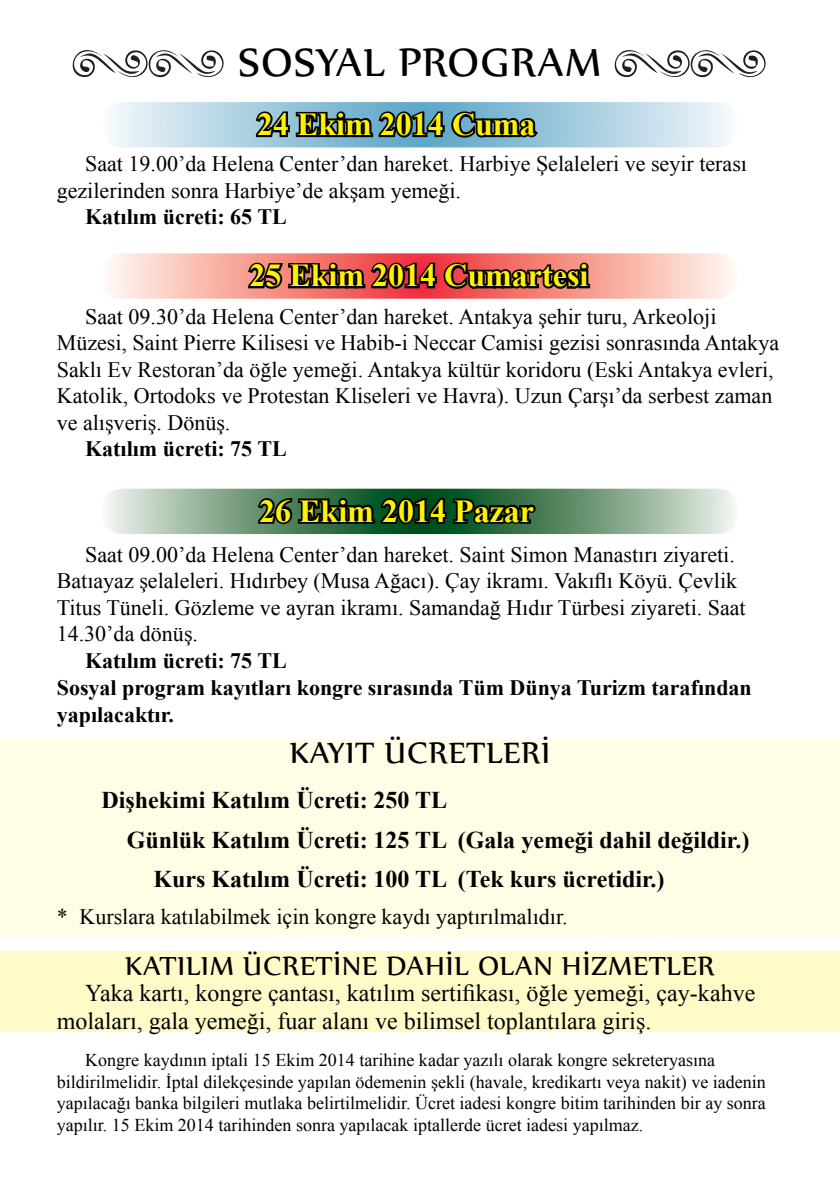
<style>
.page{position:relative;width:840px;height:1191px;background:#fff}
.page>*{position:absolute;margin:0;border:0;box-sizing:border-box;transform-origin:0 0}
.t1{font:48px "Nyala";letter-spacing:.025em;color:#000}
.t2{font:36px "Nyala";letter-spacing:.025em;color:#000}
.t3{font:700 32px "Times New Roman";color:#fff200}
.t4{font:32px "Nyala";letter-spacing:.025em;color:#000}
.t5{font:700 24px "Times New Roman";color:#000}
.t6{font:24px/28.8px "Times New Roman";color:#000}
.t7{font:22px/26.4px "Times New Roman";color:#000}
.t8{font:700 22px/26.4px "Times New Roman";color:#000}
.t9{font:18px/21.6px "Times New Roman";color:#000}
</style>
<div class="page">
<div style="left:0;top:951px;width:839px;height:81px;background:#fffbc8"></div>
<div style="left:0;top:739px;width:839px;height:197px;background:#fffde5"></div>
<svg style="left:111px;top:102px;width:619px;height:45px"></svg>
<svg style="left:109px;top:253px;width:623px;height:46px"></svg>
<svg style="left:106px;top:489px;width:629px;height:45px"></svg>
<svg style="left:72px;top:50px;width:152px;height:28px"></svg>
<svg style="left:614px;top:50px;width:152px;height:28px"></svg>
<h1 class="t1" style="left:238px;top:33px;width:364px">SOSYAL PROGRAM</h1>
<h3 class="t3" style="left:257px;top:101px;width:280px">24 Ekim 2014 Cuma</h3>
<p class="t7" style="left:57px;top:150px;width:691px;text-indent:28px">Saat 19.00’da Helena Center’dan hareket. Harbiye Şelaleleri ve seyir terası gezilerinden sonra Harbiye’de akşam yemeği.</p>
<p class="t8" style="left:85px;top:203px;width:203px">Katılım ücreti: 65 TL</p>
<h3 class="t3" style="left:249px;top:252px;width:340px">25 Ekim 2014 Cumartesi</h3>
<p class="t7" style="left:57px;top:302px;width:723px;text-indent:28px">Saat 09.30’da Helena Center’dan hareket. Antakya şehir turu, Arkeoloji Müzesi, Saint Pierre Kilisesi ve Habib-i Neccar Camisi gezisi sonrasında Antakya Saklı Ev Restoran’da öğle yemeği. Antakya kültür koridoru (Eski Antakya evleri, Katolik, Ortodoks ve Protestan Kliseleri ve Havra). Uzun Çarşı’da serbest zaman ve alışveriş. Dönüş.</p>
<p class="t8" style="left:85px;top:435px;width:203px">Katılım ücreti: 75 TL</p>
<h3 class="t3" style="left:259px;top:488px;width:276px">26 Ekim 2014 Pazar</h3>
<p class="t7" style="left:57px;top:541px;width:690px;text-indent:28px">Saat 09.00’da Helena Center’dan hareket. Saint Simon Manastırı ziyareti.<br>Batıayaz şelaleleri. Hıdırbey (Musa Ağacı). Çay ikramı. Vakıflı Köyü. Çevlik Titus Tüneli. Gözleme ve ayran ikramı. Samandağ Hıdır Türbesi ziyareti. Saat 14.30’da dönüş.</p>
<p class="t8" style="left:85px;top:646px;width:203px">Katılım ücreti: 75 TL</p>
<p class="t8" style="left:57px;top:674px;width:696px">Sosyal program kayıtları kongre sırasında Tüm Dünya Turizm tarafından yapılacaktır.</p>
<h2 class="t2" style="left:289px;top:730px;width:262px">KAYIT ÜCRETLERİ</h2>
<p class="t5" style="left:101px;top:782px;width:347px">Dişhekimi Katılım Ücreti: 250 TL</p>
<p class="t5" style="left:127px;top:822px;width:623px">Günlük Katılım Ücreti: 125 TL (Gala yemeği dahil değildir.)</p>
<p class="t5" style="left:153px;top:862px;width:512px">Kurs Katılım Ücreti: 100 TL (Tek kurs ücretidir.)</p>
<p class="t7" style="left:57px;top:902px;width:512px">* Kurslara katılabilmek için kongre kaydı yaptırılmalıdır.</p>
<h3 class="t4" style="left:125px;top:946px;width:590px">KATILIM ÜCRETİNE DAHİL OLAN HİZMETLER</h3>
<p class="t6" style="left:57px;top:977px;width:699px;text-indent:28px">Yaka kartı, kongre çantası, katılım sertifikası, öğle yemeği, çay-kahve molaları, gala yemeği, fuar alanı ve bilimsel toplantılara giriş.</p>
<p class="t9" style="left:57px;top:1048px;width:710px;text-indent:28px">Kongre kaydının iptali 15 Ekim 2014 tarihine kadar yazılı olarak kongre sekreteryasına bildirilmelidir. İptal dilekçesinde yapılan ödemenin şekli (havale, kredikartı veya nakit) ve iadenin yapılacağı banka bilgileri mutlaka belirtilmelidir. Ücret iadesi kongre bitim tarihinden bir ay sonra yapılır. 15 Ekim 2014 tarihinden sonra yapılacak iptallerde ücret iadesi yapılmaz.</p>
</div>
